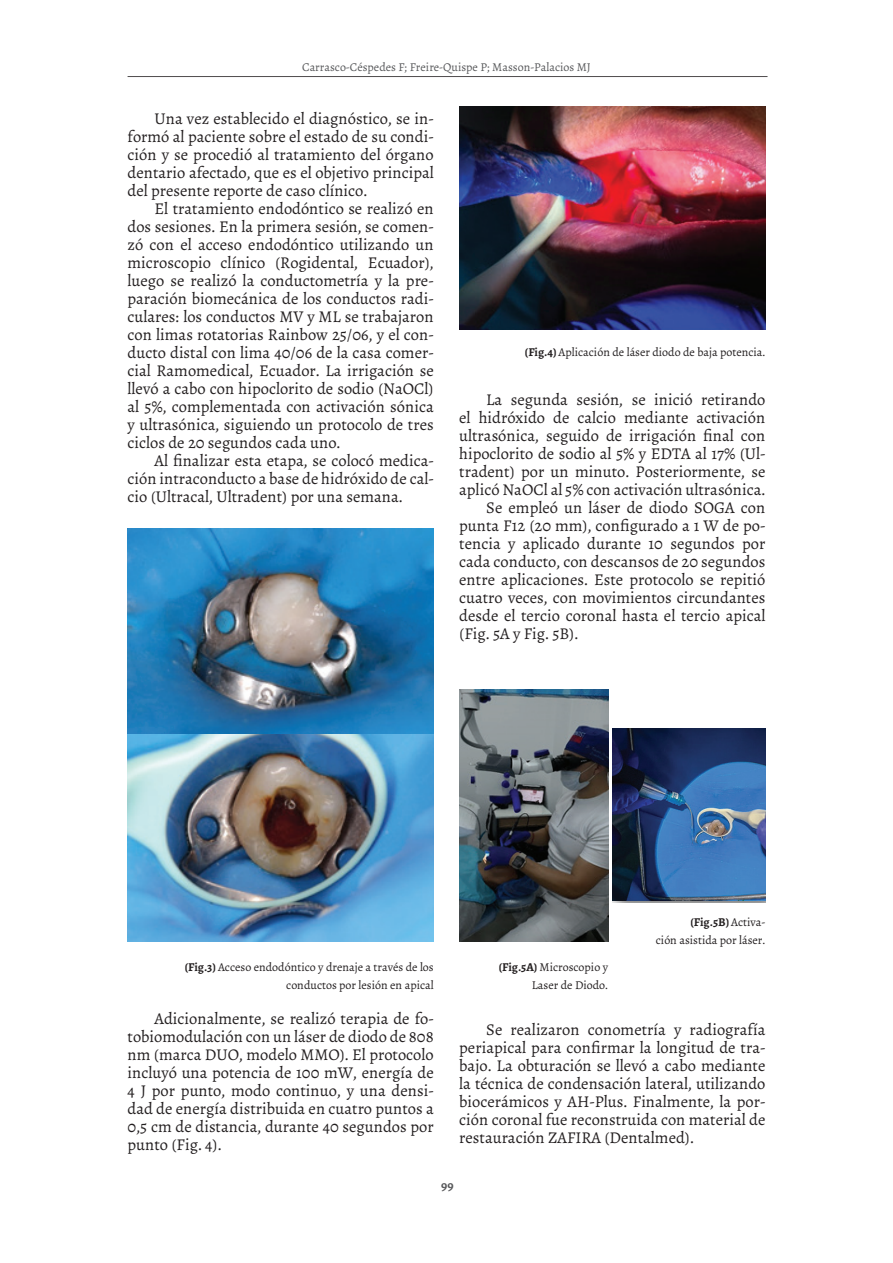
<style>
.page{position:relative;width:893px;height:1263px;background:#fff}
.page>*{position:absolute;margin:0;border:0;box-sizing:border-box;transform-origin:0 0}
.t1{font:16.5px/18px "Alegreya";color:#231f20;text-align:justify}
.t2{font:700 13.5px "Alegreya";color:#57585a}
.t3{font:12px/18px "Alegreya";color:#231f20;text-align:right}
.t4{font:12px "Alegreya";color:#57585a}
.s1{font-weight:700}
</style>
<div class="page">
<hr style="left:128px;top:76px;width:639px;height:1px;background:#231f20">
<img style="left:128px;top:528px;width:306px;height:413px">
<img style="left:459px;top:106px;width:306px;height:224px">
<img style="left:459px;top:689px;width:149px;height:252px">
<img style="left:612px;top:729px;width:153px;height:173px">
<p class="t4" style="left:302px;top:59px;width:290px">Carrasco-Céspedes F; Freire-Quispe P; Masson-Palacios MJ</p>
<p class="t1" style="left:128px;top:110px;width:308px;text-indent:27px">Una vez establecido el diagnóstico, se in&shy;formó al paciente sobre el estado de su condi&shy;ción y se procedió al tratamiento del órgano dentario afectado, que es el objetivo principal del presente reporte de caso clínico.</p>
<p class="t1" style="left:128px;top:200px;width:308px;text-indent:27px">El tratamiento endodóntico se realizó en dos sesiones. En la primera sesión, se comen&shy;zó con el acceso endodóntico utilizando un microscopio clínico (Rogidental, Ecuador), luego se realizó la conductometría y la pre&shy;paración biomecánica de los conductos radi&shy;culares: los conductos MV y ML se trabajaron con limas rotatorias Rainbow 25/06, y el con&shy;ducto distal con lima 40/06 de la casa comer&shy;cial Ramomedical, Ecuador. La irrigación se llevó a cabo con hipoclorito de sodio (NaOCl) al 5%, complementada con activación sónica y ultrasónica, siguiendo un protocolo de tres ciclos de 20 segundos cada uno.</p>
<p class="t1" style="left:128px;top:452px;width:308px;text-indent:27px">Al finalizar esta etapa, se colocó medica&shy;ción intraconducto a base de hidróxido de cal&shy;cio (Ultracal, Ultradent) por una semana.</p>
<p class="t3" style="left:525px;top:343px;width:242px"><span class="s1">(Fig.4)</span> Aplicación de láser diodo de baja potencia.</p>
<p class="t1" style="left:486px;top:391px;width:281px">La segunda sesión, se inició retirando</p>
<p class="t1" style="left:459px;top:409px;width:308px">el hidróxido de calcio mediante activación</p>
<p class="t1" style="left:459px;top:427px;width:308px">ultrasónica, seguido de irrigación final con</p>
<p class="t1" style="left:459px;top:445px;width:308px">hipoclorito de sodio al 5% y EDTA al 17% (Ul-</p>
<p class="t1" style="left:459px;top:463px;width:308px">tradent) por un minuto. Posteriormente, se</p>
<p class="t1" style="left:459px;top:481px;width:308px">aplicó NaOCl al 5% con activación ultrasónica.</p>
<p class="t1" style="left:486px;top:499px;width:281px">Se empleó un láser de diodo SOGA con</p>
<p class="t1" style="left:459px;top:517px;width:308px">punta F12 (20 mm), configurado a 1 W de po-</p>
<p class="t1" style="left:459px;top:535px;width:308px">tencia y aplicado durante 10 segundos por</p>
<p class="t1" style="left:459px;top:553px;width:308px">cada conducto, con descansos de 20 segundos</p>
<p class="t1" style="left:459px;top:571px;width:308px">entre aplicaciones. Este protocolo se repitió</p>
<p class="t1" style="left:459px;top:589px;width:308px">cuatro veces, con movimientos circundantes</p>
<p class="t1" style="left:459px;top:607px;width:308px">desde el tercio coronal hasta el tercio apical</p>
<p class="t1" style="left:459px;top:625px;width:121px">(Fig. 5A y Fig. 5B).</p>
<p class="t3" style="left:656px;top:913px;width:111px"><span class="s1">(Fig.5B)</span> Activa-<br>ción asistida por láser.</p>
<p class="t3" style="left:185px;top:958px;width:250px"><span class="s1">(Fig.3)</span> Acceso endodóntico y drenaje a través de los conductos por lesión en apical</p>
<p class="t3" style="left:499px;top:958px;width:111px"><span class="s1">(Fig.5A)</span> Microscopio y<br>Laser de Diodo.</p>
<p class="t1" style="left:128px;top:1010px;width:308px;text-indent:27px">Adicionalmente, se realizó terapia de fo&shy;tobiomodulación con un láser de diodo de 808 nm (marca DUO, modelo MMO). El protocolo incluyó una potencia de 100 mW, energía de 4 J por punto, modo continuo, y una densi&shy;dad de energía distribuida en cuatro puntos a 0,5 cm de distancia, durante 40 segundos por punto (Fig. 4).</p>
<p class="t1" style="left:459px;top:1021px;width:308px;text-indent:27px">Se realizaron conometría y radiografía periapical para confirmar la longitud de tra&shy;bajo. La obturación se llevó a cabo mediante la técnica de condensación lateral, utilizando biocerámicos y AH-Plus. Finalmente, la por&shy;ción coronal fue reconstruida con material de restauración ZAFIRA (Dentalmed).</p>
<p class="t2" style="left:441px;top:1176px;width:14px">99</p>
</div>
